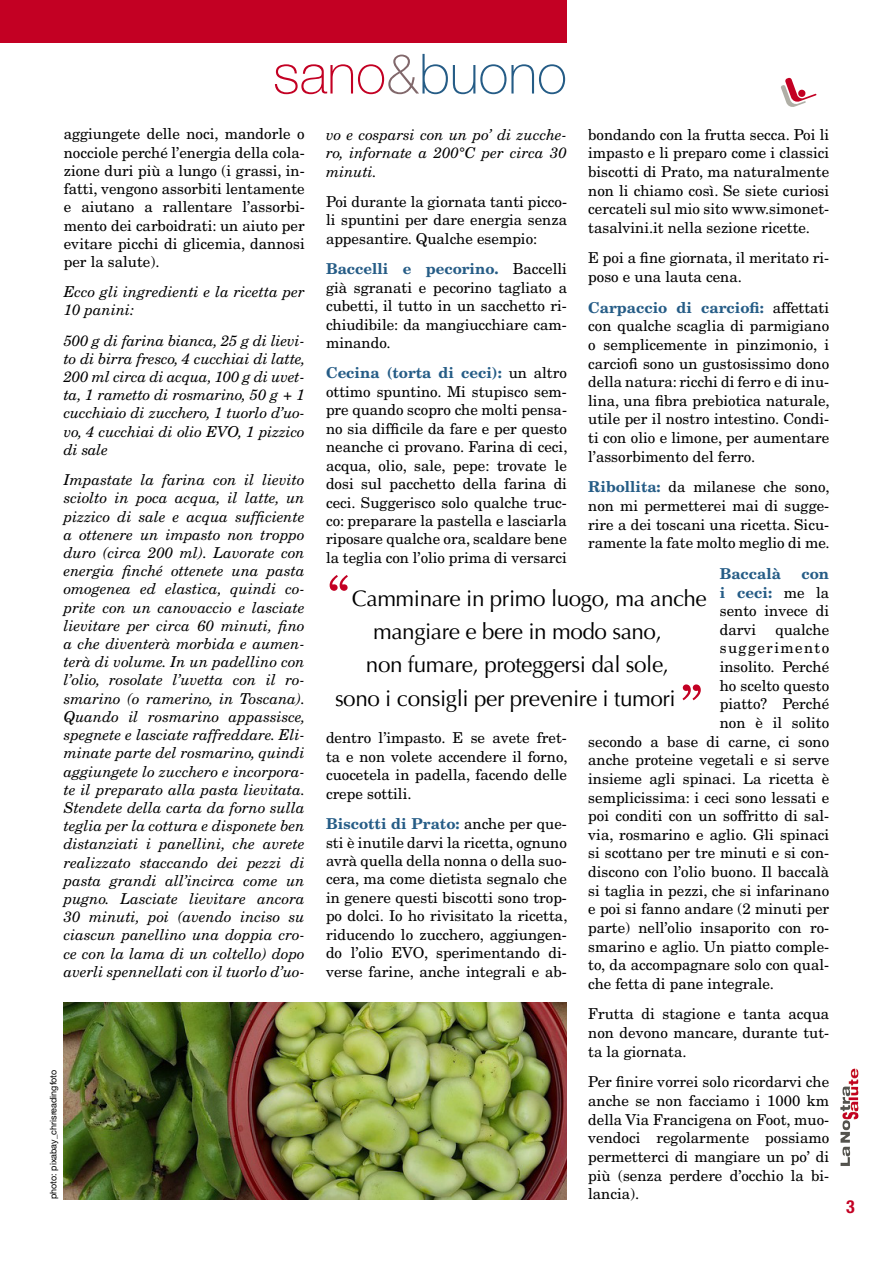
<style>
.page{position:relative;width:893px;height:1263px;background:#fff}
.page>*{position:absolute;margin:0;border:0;box-sizing:border-box;transform-origin:0 0}
.t1{font:100 55.5px "Helvetica Neue";color:#255c86}
.t2{font:54px "New Century Schlbk";color:#c30023}
.t3{font:22.5px "Optima";letter-spacing:-.02em;color:#000}
.t4{font:700 condensed 18px "Helvetica Neue";color:#c30023}
.t5{font:15px/18.5px "New Century Schlbk";color:#000;text-align:justify}
.t6{font:italic 15px/18.1px "New Century Schlbk";color:#000;text-align:justify}
.t7{font:15px "New Century Schlbk";letter-spacing:.09em;color:#000}
.t8{font:700 15px "New Century Schlbk";color:#255c86}
.t9{font:9px "Helvetica Neue";color:#000}
.s1{color:#c30023}
.s2{color:#81686b}
.s3{font-weight:700;color:#255c86}
</style>
<div class="page">
<svg style="left:781px;top:78px;width:36px;height:29px"></svg>
<img style="left:842px;top:1068px;width:16px;height:28px">
<div style="left:0;top:0;width:567px;height:43px;background:#c30023"></div>
<img style="left:64px;top:1002px;width:503px;height:197px">
<h1 class="t1" style="left:273px;top:42px;width:296px"><span class="s1">sano</span><span class="s2">&amp;</span>buono</h1>
<p class="t5" style="left:64px;top:125px;width:242px">aggiungete delle noci, mandorle o nocciole perché l’energia della cola&shy;zione duri più a lungo (i grassi, in&shy;fatti, vengono assorbiti lentamente e aiutano a rallentare l’assorbi&shy;mento dei carboidrati: un aiuto per evitare picchi di glicemia, dannosi per la salute).</p>
<p class="t6" style="left:64px;top:283px;width:242px">Ecco gli ingredienti e la ricetta per<br>10 panini:</p>
<p class="t6" style="left:64px;top:331px;width:243px">500 g di farina bianca, 25 g di lievi&shy;to di birra fresco, 4 cucchiai di latte, 200 ml circa di acqua, 100 g di uvet&shy;ta, 1 rametto di rosmarino, 50 g + 1 cucchiaio di zucchero, 1 tuorlo d’uo&shy;vo, 4 cucchiai di olio EVO, 1 pizzico di sale</p>
<p class="t6" style="left:64px;top:471px;width:243px">Impastate la farina con il lievito sciolto in poca acqua, il latte, un pizzico di sale e acqua sufficiente a ottenere un impasto non troppo duro (circa 200 ml). Lavorate con energia finché ottenete una pasta omogenea ed elastica, quindi co&shy;prite con un canovaccio e lasciate lievitare per circa 60 minuti, fino a che diventerà morbida e aumen&shy;terà di volume. In un padellino con l’olio, rosolate l’uvetta con il ro&shy;smarino (o ramerino, in Toscana).<br>Quando il rosmarino appassisce, spegnete e lasciate raffreddare. Eli&shy;minate parte del rosmarino, quindi aggiungete lo zucchero e incorpora&shy;te il preparato alla pasta lievitata.<br>Stendete della carta da forno sulla teglia per la cottura e disponete ben distanziati i panellini, che avrete realizzato staccando dei pezzi di pasta grandi all’incirca come un pugno. Lasciate lievitare ancora 30 minuti, poi (avendo inciso su ciascun panellino una doppia cro&shy;ce con la lama di un coltello) dopo averli spennellati con il tuorlo d’uo-</p>
<p class="t5" style="left:588px;top:125px;width:242px">bondando con la frutta secca. Poi li impasto e li preparo come i classici biscotti di Prato, ma naturalmente non li chiamo così. Se siete curiosi cercateli sul mio sito www.simonet&shy;tasalvini.it nella sezione ricette.</p>
<p class="t5" style="left:588px;top:249px;width:242px">E poi a fine giornata, il meritato ri&shy;poso e una lauta cena.</p>
<p class="t5" style="left:588px;top:298px;width:243px"><span class="s3">Carpaccio di carciofi:</span> affettati con qualche scaglia di parmigiano o semplicemente in pinzimonio, i carciofi sono un gustosissimo dono della natura: ricchi di ferro e di inu&shy;lina, una fibra prebiotica naturale, utile per il nostro intestino. Condi&shy;ti con olio e limone, per aumentare l’assorbimento del ferro.</p>
<p class="t5" style="left:588px;top:478px;width:243px"><span class="s3">Ribollita:</span> da milanese che sono, non mi permetterei mai di sugge&shy;rire a dei toscani una ricetta. Sicu&shy;ramente la fate molto meglio di me.</p>
<p class="t8" style="left:720px;top:564px;width:63px">Baccalà</p>
<p class="t6" style="left:326px;top:125px;width:242px">vo e cosparsi con un po’ di zucche&shy;ro, infornate a 200°C per circa 30 minuti.</p>
<p class="t5" style="left:326px;top:192px;width:242px">Poi durante la giornata tanti picco&shy;li spuntini per dare energia senza appesantire. Qualche esempio:</p>
<p class="t5" style="left:326px;top:260px;width:242px"><span class="s3">Baccelli e pecorino.</span> Baccelli già sgranati e pecorino tagliato a cubetti, il tutto in un sacchetto ri&shy;chiudibile: da mangiucchiare cam&shy;minando.</p>
<p class="t5" style="left:326px;top:364px;width:243px"><span class="s3">Cecina (torta di ceci):</span> un altro ottimo spuntino. Mi stupisco sem&shy;pre quando scopro che molti pensa&shy;no sia difficile da fare e per questo neanche ci provano. Farina di ceci, acqua, olio, sale, pepe: trovate le dosi sul pacchetto della farina di ceci. Suggerisco solo qualche truc&shy;co: preparare la pastella e lasciarla riposare qualche ora, scaldare bene la teglia con l’olio prima di versarci</p>
<p class="t5" style="left:720px;top:564px;width:111px;text-indent:82px"><span class="s3">con i ceci:</span> me la sento invece di darvi</p>
<h2 class="t2" style="left:328px;top:563px;width:23px">“</h2>
<h3 class="t3" style="left:352px;top:585px;width:356px">Camminare in primo luogo, ma anche</h3>
<h3 class="t3" style="left:373px;top:618px;width:290px">mangiare e bere in modo sano,</h3>
<h3 class="t3" style="left:366px;top:651px;width:305px">non fumare, proteggersi dal sole,</h3>
<h3 class="t3" style="left:335px;top:685px;width:342px">sono i consigli per prevenire i tumori</h3>
<h2 class="t2" style="left:681px;top:672px;width:23px">”</h2>
<p class="t5" style="left:775px;top:620px;width:55px">qualche</p>
<p class="t7" style="left:720px;top:639px;width:111px">suggerimento</p>
<p class="t5" style="left:720px;top:657px;width:111px">insolito. Perché</p>
<p class="t5" style="left:720px;top:676px;width:111px">ho scelto questo</p>
<p class="t5" style="left:720px;top:695px;width:111px">piatto? Perché</p>
<p class="t5" style="left:720px;top:713px;width:111px">non è il solito</p>
<p class="t5" style="left:588px;top:732px;width:242px">secondo a base di carne, ci sono</p>
<p class="t5" style="left:588px;top:751px;width:242px">anche proteine vegetali e si serve</p>
<p class="t5" style="left:588px;top:769px;width:242px">insieme agli spinaci. La ricetta è</p>
<p class="t5" style="left:588px;top:788px;width:242px">semplicissima: i ceci sono lessati e</p>
<p class="t5" style="left:588px;top:806px;width:242px">poi conditi con un soffritto di sal-</p>
<p class="t5" style="left:588px;top:825px;width:242px">via, rosmarino e aglio. Gli spinaci</p>
<p class="t5" style="left:588px;top:844px;width:242px">si scottano per tre minuti e si con-</p>
<p class="t5" style="left:588px;top:862px;width:242px">discono con l’olio buono. Il baccalà</p>
<p class="t5" style="left:588px;top:881px;width:242px">si taglia in pezzi, che si infarinano</p>
<p class="t5" style="left:588px;top:900px;width:242px">e poi si fanno andare (2 minuti per</p>
<p class="t5" style="left:588px;top:918px;width:242px">parte) nell’olio insaporito con ro-</p>
<p class="t5" style="left:588px;top:937px;width:242px">smarino e aglio. Un piatto comple-</p>
<p class="t5" style="left:588px;top:955px;width:242px">to, da accompagnare solo con qual-</p>
<p class="t5" style="left:588px;top:974px;width:187px">che fetta di pane integrale.</p>
<p class="t5" style="left:588px;top:1005px;width:242px">Frutta di stagione e tanta acqua non devono mancare, durante tut&shy;ta la giornata.</p>
<p class="t5" style="left:588px;top:1073px;width:242px">Per finire vorrei solo ricordarvi che anche se non facciamo i 1000 km della Via Francigena on Foot, muo&shy;vendoci regolarmente possiamo permetterci di mangiare un po’ di più (senza perdere d’occhio la bi-</p>
<p class="t5" style="left:326px;top:729px;width:243px">dentro l’impasto. E se avete fret&shy;ta e non volete accendere il forno, cuocetela in padella, facendo delle crepe sottili.</p>
<p class="t5" style="left:326px;top:814px;width:243px"><span class="s3">Biscotti di Prato:</span> anche per que&shy;sti è inutile darvi la ricetta, ognuno avrà quella della nonna o della suo&shy;cera, ma come dietista segnalo che in genere questi biscotti sono trop&shy;po dolci. Io ho rivisitato la ricetta, riducendo lo zucchero, aggiungen&shy;do l’olio EVO, sperimentando di&shy;verse farine, anche integrali e ab-</p>
<p class="t9" style="left:47px;top:1199px;width:131px;rotate:-90deg">photo: pixabay_chrisreadingfoto</p>
<p class="t5" style="left:588px;top:1184px;width:53px">lancia).</p>
<p class="t4" style="left:846px;top:1195px;width:10px">3</p>
</div>
